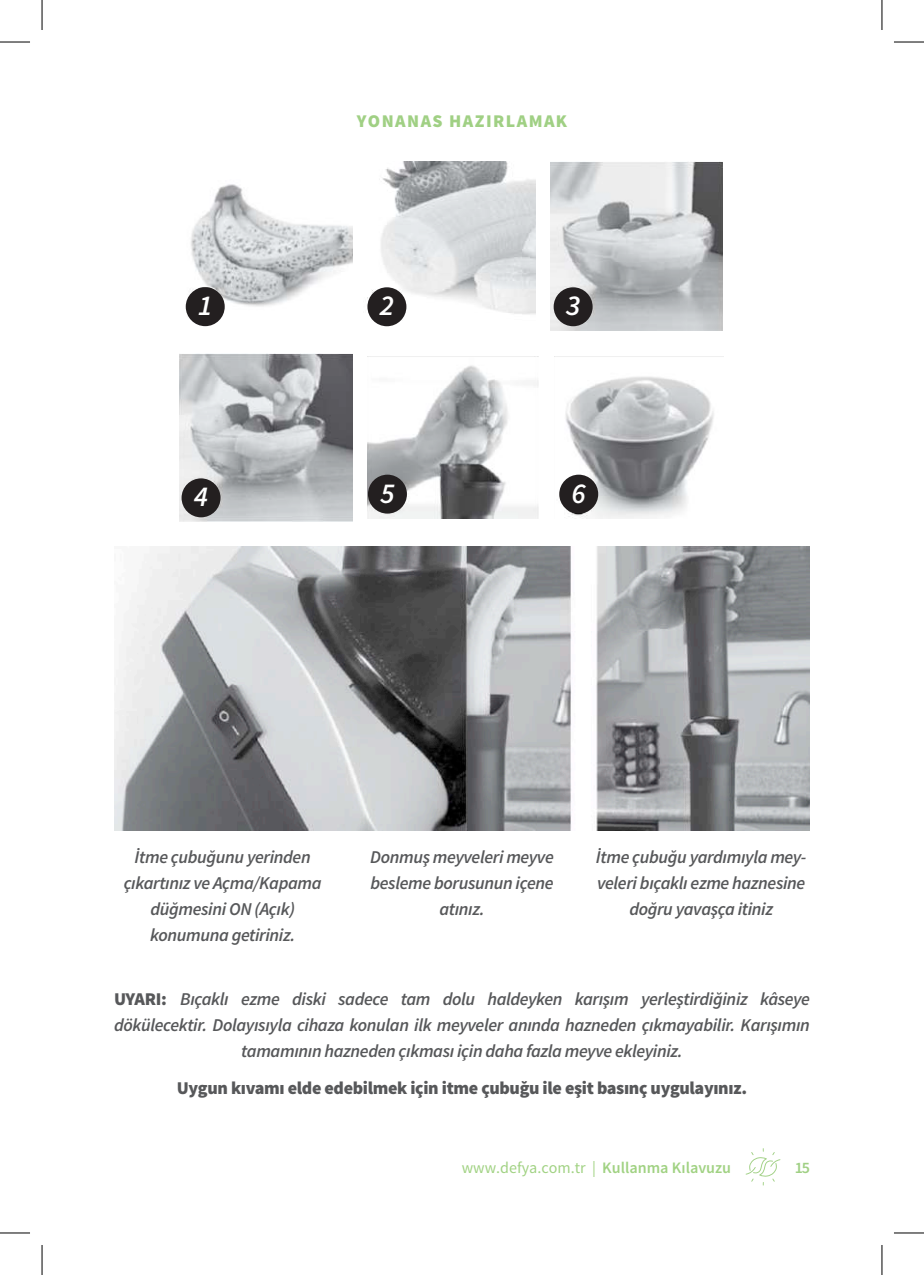
<style>
.page{position:relative;width:924px;height:1275px;background:#fff}
.page>*{position:absolute;margin:0;border:0;box-sizing:border-box;transform-origin:0 0}
.t1{font:italic 600 28.8px "Source Sans Pro";color:#fff}
.t2{font:italic 600 18px/26px "Source Sans Pro";letter-spacing:-.02em;color:#57585a;text-align:center}
.t3{font:900 18px "Source Sans Pro";letter-spacing:-.02em;color:#57585a}
.t4{font:900 18px "Source Sans Pro";letter-spacing:.08em;color:#a0d084}
.t5{font:16px "Source Sans Pro";color:#a1d283}
.t6{font:600 16px "Source Sans Pro";color:#a0d084}
.s1{font-weight:900;font-style:normal}
.s2{font-weight:600}
</style>
<div class="page">
<svg style="left:745px;top:1148px;width:35px;height:37px"></svg>
<img style="left:550px;top:162px;width:172px;height:168px">
<img style="left:179px;top:353px;width:173px;height:168px">
<img style="left:368px;top:365px;width:170px;height:154px">
<img style="left:559px;top:376px;width:155px;height:143px">
<img style="left:185px;top:184px;width:167px;height:143px">
<img style="left:367px;top:162px;width:168px;height:165px">
<div style="left:186px;top:287px;width:38px;height:39px;background:#231f20;border-radius:50%"></div>
<div style="left:367px;top:287px;width:39px;height:39px;background:#231f20;border-radius:50%"></div>
<div style="left:553px;top:287px;width:39px;height:39px;background:#231f20;border-radius:50%"></div>
<div style="left:181px;top:478px;width:39px;height:39px;background:#231f20;border-radius:50%"></div>
<div style="left:368px;top:475px;width:39px;height:38px;background:#231f20;border-radius:50%"></div>
<div style="left:559px;top:475px;width:39px;height:38px;background:#231f20;border-radius:50%"></div>
<img style="left:114px;top:547px;width:695px;height:283px">
<hr style="left:0;top:42px;width:30px;height:1px;background:#000">
<hr style="left:893px;top:42px;width:30px;height:1px;background:#000">
<hr style="left:0;top:1232px;width:30px;height:1px;background:#000">
<hr style="left:893px;top:1232px;width:30px;height:1px;background:#000">
<hr style="left:42px;top:0;width:1px;height:30px;background:#000">
<hr style="left:42px;top:1245px;width:1px;height:30px;background:#000">
<hr style="left:881px;top:0;width:1px;height:30px;background:#000">
<hr style="left:881px;top:1245px;width:1px;height:30px;background:#000">
<p class="t4" style="left:356px;top:110px;width:212px">YONANAS HAZIRLAMAK</p>
<h1 class="t1" style="left:198px;top:287px;width:16px">1</h1>
<h1 class="t1" style="left:379px;top:287px;width:16px">2</h1>
<h1 class="t1" style="left:565px;top:287px;width:16px">3</h1>
<h1 class="t1" style="left:194px;top:478px;width:16px">4</h1>
<h1 class="t1" style="left:380px;top:475px;width:16px">5</h1>
<h1 class="t1" style="left:571px;top:475px;width:16px">6</h1>
<p class="t2" style="left:124px;top:843px;width:199px">İtme çubuğunu yerinden çıkartınız ve Açma/Kapama düğmesini ON (Açık) konumuna getiriniz.</p>
<p class="t2" style="left:370px;top:843px;width:185px">Donmuş meyveleri meyve besleme borusunun içene atınız.</p>
<p class="t2" style="left:595px;top:843px;width:212px">İtme çubuğu yardımıyla mey&shy;veleri bıçaklı ezme haznesine doğru yavaşça itiniz</p>
<p class="t2" style="left:114px;top:986px;width:697px"><span class="s1">UYARI:</span> Bıçaklı ezme diski sadece tam dolu haldeyken karışım yerleştirdiğiniz kâseye dökülecektir. Dolayısıyla cihaza konulan ilk meyveler anında hazneden çıkmayabilir. Karışımın tamamının hazneden çıkması için daha fazla meyve ekleyiniz.</p>
<p class="t3" style="left:177px;top:1076px;width:571px">Uygun kıvamı elde edebilmek için itme çubuğu ile eşit basınç uygulayınız.</p>
<p class="t5" style="left:461px;top:1157px;width:271px">www.defya.com.tr | <span class="s2">Kullanma Kılavuzu</span></p>
<p class="t6" style="left:794px;top:1157px;width:17px">15</p>
</div>
